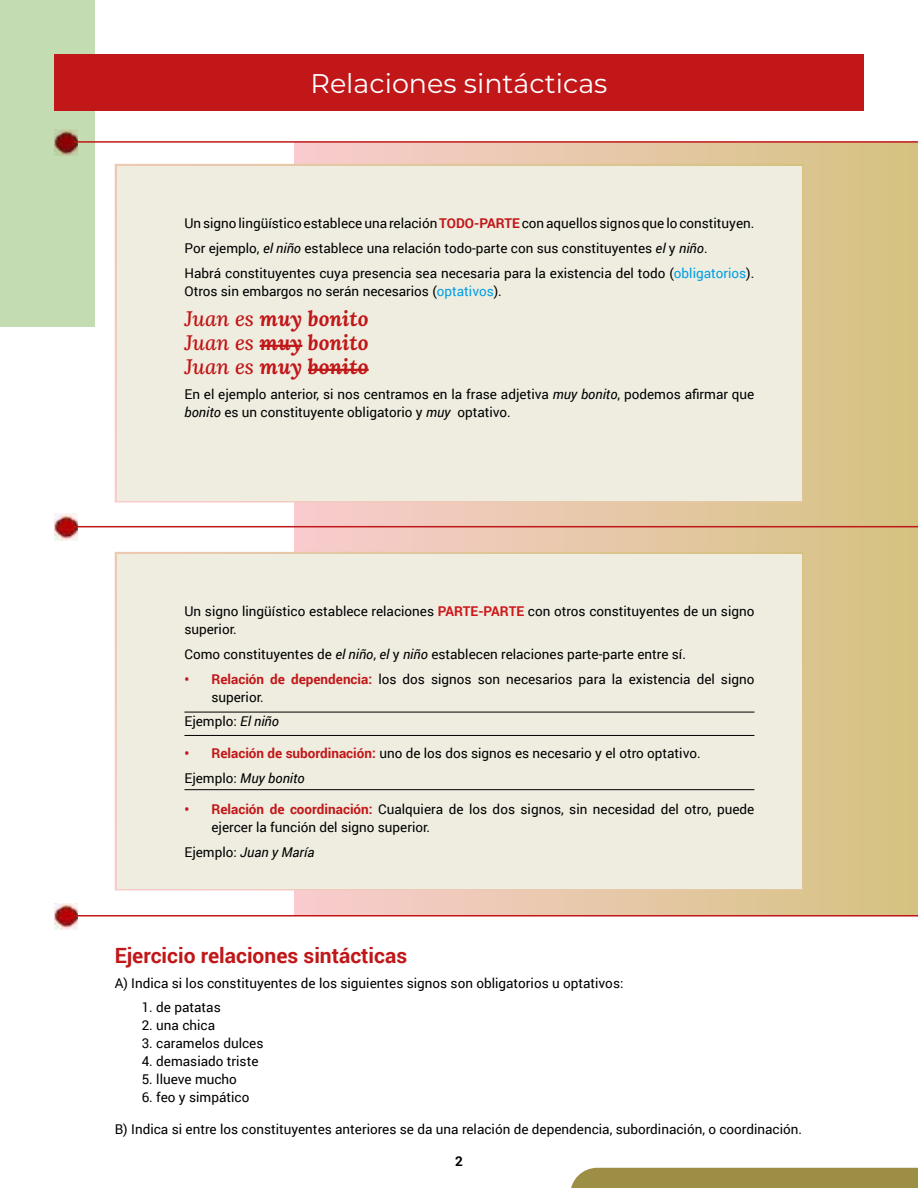
<style>
.page{position:relative;width:918px;height:1188px;background:#fff}
.page>*{position:absolute;margin:0;border:0;box-sizing:border-box;transform-origin:0 0}
.t1{font:27px "Montserrat";color:#fff}
.t2{font:italic 700 21px/24px "Lora";color:#c11718;text-align:justify}
.t3{font:700 21px "Roboto";color:#c11718}
.t4{font:13.5px/18px "Roboto";color:#000}
.t5{font:italic 13.5px "Roboto";color:#000}
.t6{font:700 13.5px "Roboto";color:#000}
.s1{font-weight:700;color:#c11718}
.s2{font-style:italic}
.s3{color:#009fe3}
.s4{font-weight:500}
.s5{font-weight:700;color:#cd1719}
.s6{font-style:normal}
</style>
<div class="page">
<div style="left:0;top:0;width:94px;height:326px;background:#c4dcb1"></div>
<div style="left:294px;top:143px;width:624px;height:773px;background:linear-gradient(to right,#f8cacd,#d5c281)"></div>
<div style="left:54px;top:54px;width:810px;height:56px;background:#c11718"></div>
<div style="left:115px;top:164px;width:688px;height:339px;background:#efece0;border:4px solid #fff"></div>
<div style="left:115px;top:552px;width:688px;height:338px;background:#efece0;border:4px solid #fff"></div>
<hr style="left:260px;top:345px;width:42px;height:2px;background:#c11718">
<hr style="left:308px;top:369px;width:61px;height:2px;background:#c11718">
<hr style="left:184px;top:789px;width:570px;height:1px;background:#000">
<hr style="left:184px;top:735px;width:570px;height:1px;background:#000">
<hr style="left:184px;top:712px;width:570px;height:1px;background:#000">
<div style="left:571px;top:1168px;width:347px;height:20px;background:#9c8e44"></div>
<img style="left:54px;top:903px;width:24px;height:26px">
<hr style="left:74px;top:915px;width:844px;height:2px;background:#c11718">
<img style="left:54px;top:514px;width:24px;height:26px">
<hr style="left:74px;top:526px;width:844px;height:1px;background:#c11718">
<img style="left:54px;top:129px;width:24px;height:26px">
<hr style="left:74px;top:141px;width:844px;height:2px;background:#c11718">
<h1 class="t1" style="left:311px;top:65px;width:298px">Relaciones sintácticas</h1>
<p class="t4" style="left:184px;top:210px;width:572px;line-height:24.8px">Un signo lingüístico establece una relación <span class="s1">TODO-PARTE</span> con aquellos signos que lo constituyen.<br>Por ejemplo, <span class="s2">el niño</span> establece una relación todo-parte con sus constituyentes <span class="s2">el</span> y <span class="s2">niño</span>.<br>Habrá constituyentes cuya presencia sea necesaria para la existencia del todo (<span class="s3">obligatorios</span>).</p>
<p class="t4" style="left:184px;top:281px;width:319px">Otros sin embargos no serán necesarios (<span class="s3">optativos</span>).</p>
<h2 class="t2" style="left:184px;top:306px;width:186px"><span class="s4">Juan es</span> muy bonito <span class="s4">Juan es</span> muy bonito <span class="s4">Juan es</span> muy bonito</h2>
<p class="t4" style="left:184px;top:385px;width:571px">En el ejemplo anterior, si nos centramos en la frase adjetiva <span class="s2">muy bonito</span>, podemos afirmar que <span class="s2">bonito</span> es un constituyente obligatorio y <span class="s2">muy</span> optativo.</p>
<p class="t4" style="left:184px;top:602px;width:571px">Un signo lingüístico establece relaciones <span class="s5">PARTE-PARTE</span> con otros constituyentes de un signo superior.</p>
<p class="t4" style="left:184px;top:644px;width:503px">Como constituyentes de <span class="s2">el niño</span>, <span class="s2">el</span> y <span class="s2">niño</span> establecen relaciones parte-parte entre sí.</p>
<p class="t4" style="left:211px;top:669px;width:544px;text-indent:-27px"><span class="s1">• Relación de dependencia:</span> los dos signos son necesarios para la existencia del signo superior.</p>
<p class="t4" style="left:184px;top:712px;width:96px">Ejemplo: <span class="s2">El niño</span></p>
<p class="t4" style="left:184px;top:740px;width:518px;line-height:24.8px"><span class="s1">• Relación de subordinación:</span> uno de los dos signos es necesario y el otro optativo.<br>Ejemplo: <span class="s2">Muy bonito</span></p>
<p class="t4" style="left:211px;top:800px;width:544px;text-indent:-27px"><span class="s1">• Relación de coordinación:</span> Cualquiera de los dos signos, sin necesidad del otro, puede ejercer la función del signo superior.</p>
<p class="t5" style="left:184px;top:843px;width:131px"><span class="s6">Ejemplo:</span> Juan y María</p>
<h2 class="t3" style="left:115px;top:941px;width:294px">Ejercicio relaciones sintácticas</h2>
<p class="t4" style="left:115px;top:973px;width:510px">A) Indica si los constituyentes de los siguientes signos son obligatorios u optativos:</p>
<p class="t4" style="left:142px;top:998px;width:81px">1. de patatas</p>
<p class="t4" style="left:142px;top:1016px;width:75px">2. una chica</p>
<p class="t4" style="left:142px;top:1034px;width:123px">3. caramelos dulces</p>
<p class="t4" style="left:142px;top:1052px;width:118px">4. demasiado triste</p>
<p class="t4" style="left:142px;top:1070px;width:97px">5. llueve mucho</p>
<p class="t4" style="left:142px;top:1088px;width:109px">6. feo y simpático</p>
<p class="t4" style="left:115px;top:1120px;width:689px">B) Indica si entre los constituyentes anteriores se da una relación de dependencia, subordinación, o coordinación.</p>
<p class="t6" style="left:455px;top:1152px;width:9px">2</p>
</div>
